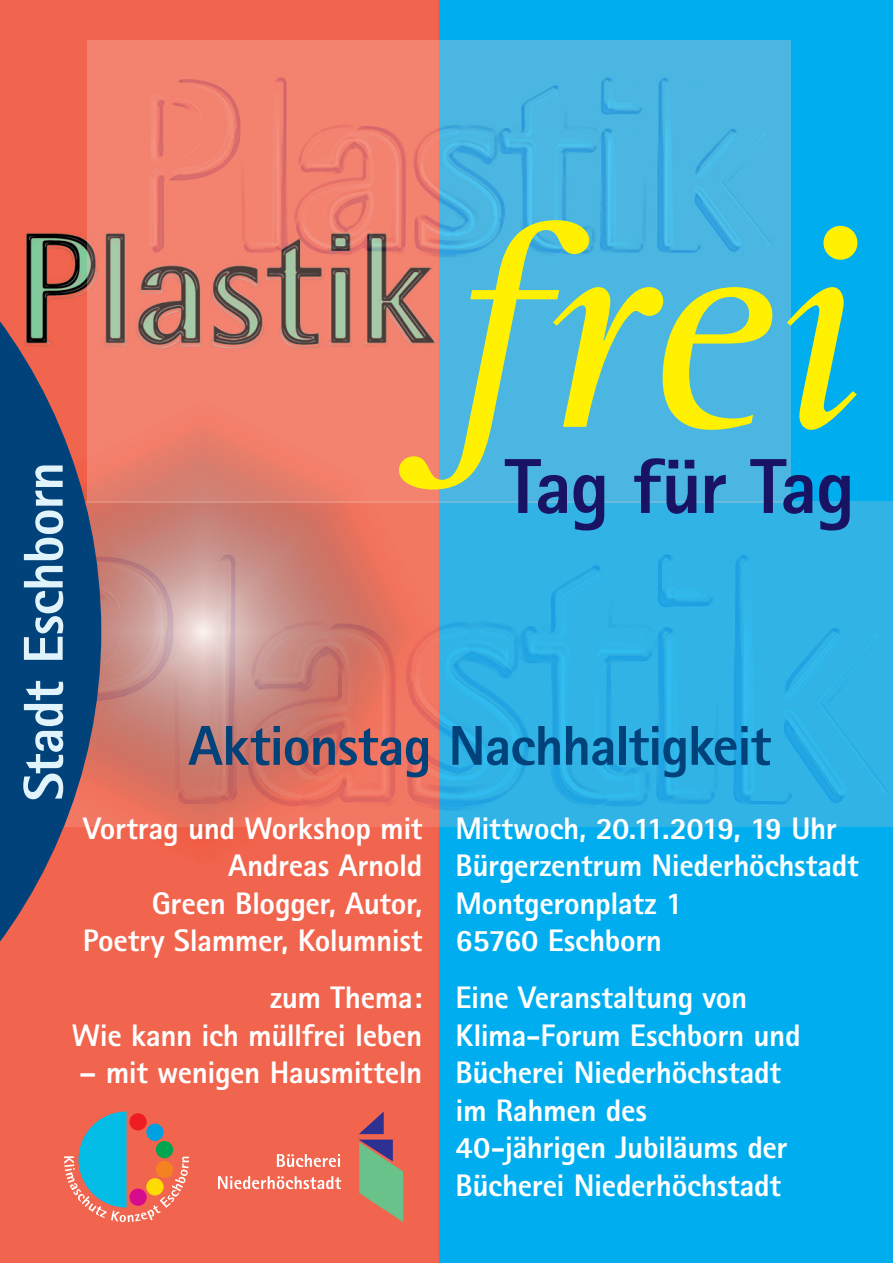
<style>
.page{position:relative;width:893px;height:1263px;background:#fff}
.page>*{position:absolute;margin:0;border:0;box-sizing:border-box;transform-origin:0 0}
.t1{font:italic 297.3px "Rotis Serif";color:#fff101}
.t2{font:800 78px "Rotis Sans Serif";letter-spacing:-.025em;color:#191364}
.t3{font:800 56.1px "Rotis Sans Serif";letter-spacing:-.025em;color:#004279}
.t4{font:800 56.1px "Rotis Sans Serif";letter-spacing:-.02em;color:#e1f4fc}
.t5{font:800 31.2px/37.5px "Rotis Sans Serif";letter-spacing:-.015em;color:#fff;text-align:right}
</style>
<div class="page">
<div style="left:439px;top:0;width:454px;height:1263px;background:#00aeef"></div>
<div style="left:0;top:0;width:439px;height:1263px;background:#f1644d"></div>
<img style="left:88px;top:41px;width:702px;height:460px">
<img style="left:101px;top:501px;width:792px;height:326px">
<svg style="left:0;top:106px;width:101px;height:1051px;background:#875861"></svg>
<svg style="left:64px;top:1111px;width:125px;height:111px;background:#aa847d"></svg>
<svg style="left:359px;top:1111px;width:44px;height:111px;background:#988771"></svg>
<svg style="left:277px;top:1154px;width:63px;height:13px"></svg>
<svg style="left:218px;top:1176px;width:123px;height:13px"></svg>
<h3 class="t4" style="left:8px;top:801px;width:341px;rotate:-90deg">Stadt Eschborn</h3>
<h1 class="t1" style="left:440px;top:162px;width:421px">frei</h1>
<h2 class="t2" style="left:505px;top:437px;width:352px">Tag für Tag</h2>
<h3 class="t3" style="left:188px;top:710px;width:584px">Aktionstag Nachhaltigkeit</h3>
<p class="t5" style="left:83px;top:809px;width:341px">Vortrag und Workshop mit<br>Andreas Arnold<br>Green Blogger, Autor,<br>Poetry Slammer, Kolumnist</p>
<p class="t5" style="left:72px;top:978px;width:352px">zum Thema:<br>Wie kann ich müllfrei leben</p>
<p class="t5" style="left:79px;top:1053px;width:345px">– mit wenigen Hausmitteln</p>
<p class="t5" style="left:456px;top:809px;width:405px;text-align:left">Mittwoch, 20.11.2019, 19 Uhr<br>Bürgerzentrum Niederhöchstadt<br>Montgeronplatz 1<br>65760 Eschborn</p>
<p class="t5" style="left:456px;top:978px;width:347px;text-align:left">Eine Veranstaltung von<br>Klima-Forum Eschborn und<br>Bücherei Niederhöchstadt im Rahmen des<br>40-jährigen Jubiläums der<br>Bücherei Niederhöchstadt</p>
</div>
